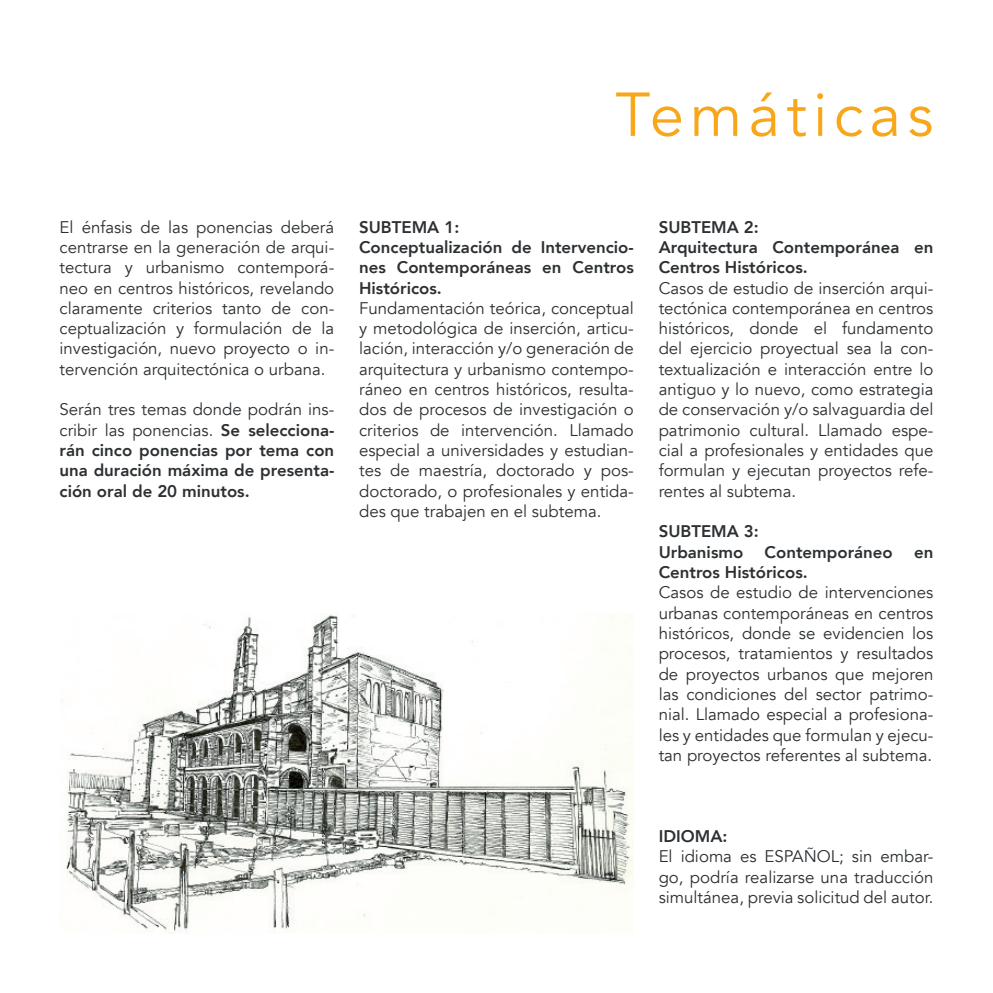
<style>
.page{position:relative;width:993px;height:993px;background:#fff}
.page>*{position:absolute;margin:0;border:0;box-sizing:border-box;transform-origin:0 0}
.t1{font:61.25px "Avenir";letter-spacing:.1em;color:#f8a71b}
.t2{font:16.8px/20.3px "Avenir";color:#2c3033;text-align:justify}
.t3{font:800 16.8px/20.3px "Avenir";color:#2c3033}
.s1{font-weight:400}
</style>
<div class="page">
<img style="left:61px;top:614px;width:572px;height:318px">
<h1 class="t1" style="left:615px;top:78px;width:319px">Temáticas</h1>
<p class="t2" style="left:60px;top:217px;width:276px">El énfasis de las ponencias deberá centrarse en la generación de arqui&shy;tectura y urbanismo contemporá&shy;neo en centros históricos, revelando claramente criterios tanto de con&shy;ceptualización y formulación de la investigación, nuevo proyecto o in&shy;tervención arquitectónica o urbana.</p>
<p class="t3" style="left:60px;top:399px;width:276px;text-align:justify"><span class="s1">Serán tres temas donde podrán ins&shy;cribir las ponencias.</span> Se selecciona&shy;rán cinco ponencias por tema con una duración máxima de presenta&shy;ción oral de 20 minutos.</p>
<p class="t3" style="left:359px;top:216px;width:276px">SUBTEMA 1:<br>Conceptualización de Intervencio&shy;nes Contemporáneas en Centros<br>Históricos.</p>
<p class="t2" style="left:359px;top:298px;width:276px">Fundamentación teórica, conceptual y metodológica de inserción, articu&shy;lación, interacción y/o generación de arquitectura y urbanismo contempo&shy;ráneo en centros históricos, resulta&shy;dos de procesos de investigación o criterios de intervención. Llamado especial a universidades y estudian&shy;tes de maestría, doctorado y pos&shy;doctorado, o profesionales y entida&shy;des que trabajen en el subtema.</p>
<p class="t3" style="left:658px;top:216px;width:276px">SUBTEMA 2:<br>Arquitectura Contemporánea en<br>Centros Históricos.</p>
<p class="t2" style="left:658px;top:278px;width:276px">Casos de estudio de inserción arqui&shy;tectónica contemporánea en centros históricos, donde el fundamento del ejercicio proyectual sea la con&shy;textualización e interacción entre lo antiguo y lo nuevo, como estrategia de conservación y/o salvaguardia del patrimonio cultural. Llamado espe&shy;cial a profesionales y entidades que formulan y ejecutan proyectos refe&shy;rentes al subtema.</p>
<p class="t3" style="left:658px;top:521px;width:102px">SUBTEMA 3:<br>Urbanismo</p>
<p class="t3" style="left:764px;top:541px;width:130px">Contemporáneo</p>
<p class="t3" style="left:913px;top:541px;width:21px">en</p>
<p class="t3" style="left:658px;top:562px;width:150px">Centros Históricos.</p>
<p class="t2" style="left:658px;top:582px;width:276px">Casos de estudio de intervenciones urbanas contemporáneas en centros históricos, donde se evidencien los procesos, tratamientos y resultados de proyectos urbanos que mejoren las condiciones del sector patrimo&shy;nial. Llamado especial a profesiona&shy;les y entidades que formulan y ejecu&shy;tan proyectos referentes al subtema.</p>
<p class="t3" style="left:658px;top:825px;width:70px">IDIOMA:</p>
<p class="t2" style="left:658px;top:846px;width:276px">El idioma es ESPAÑOL; sin embar&shy;go, podría realizarse una traducción simultánea, previa solicitud del autor.</p>
</div>
